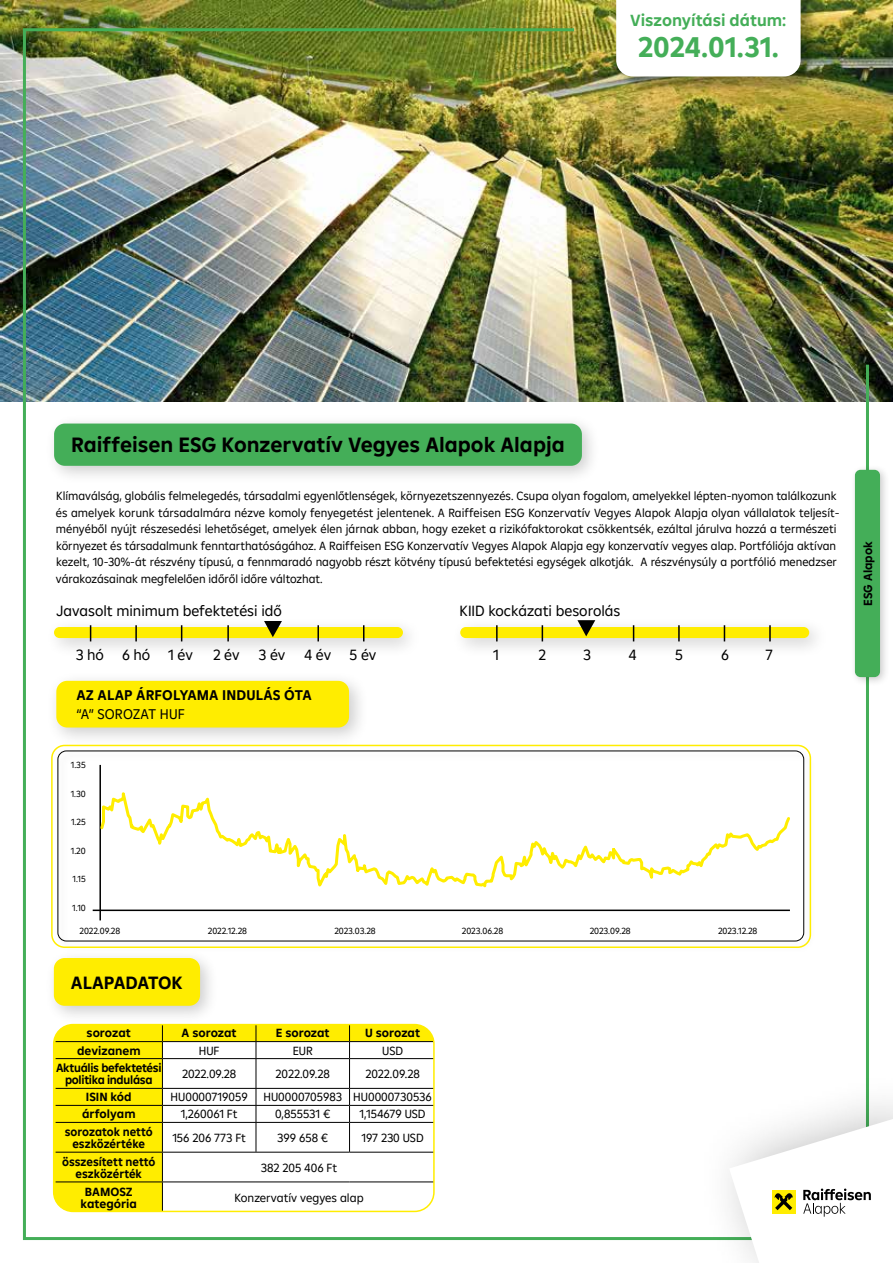
<style>
.page{position:relative;width:893px;height:1263px;background:#fff}
.page>*{position:absolute;margin:0;border:0;box-sizing:border-box;transform-origin:0 0}
.t1{font:700 28.8px "Amalia";color:#44ae58}
.t2{font:700 21px "Amalia";color:#000}
.t3{font:700 18px "Amalia";color:#000}
.t4{font:700 16.5px "Amalia";color:#44ae58}
.t5{font:15px "Amalia";color:#000}
.t6{font:700 14.25px "Amalia";letter-spacing:.01em;color:#000}
.t7{font:14.25px "Amalia";letter-spacing:.01em;color:#000}
.t8{font:12px/16.5px "Amalia";color:#000}
.t9{font:700 12px/12px "Amalia";letter-spacing:-.005em;color:#000;text-align:center}
.t10{font:700 12px/12px "Amalia";letter-spacing:-.005em;color:#000;text-align:center;scale:.95 1}
.t11{font:700 12px/12px "Amalia";letter-spacing:-.025em;color:#000;text-align:center;scale:.96 1}
.t12{font:9px "Amalia";color:#000}
</style>
<div class="page">
<img style="left:0;top:0;width:893px;height:402px">
<div style="left:618px;top:0;width:200px;height:94px;background:#000;opacity:.3"></div>
<svg style="left:616px;top:0;width:185px;height:27px"></svg>
<img style="left:21px;top:27px;width:849px;height:1213px">
<div style="left:45px;top:414px;width:556px;height:71px;background:#000;opacity:.2"></div>
<div style="left:54px;top:423px;width:528px;height:43px;background:#44ae58;border-radius:11px"></div>
<div style="left:44px;top:948px;width:175px;height:76px;background:#000;opacity:.2"></div>
<div style="left:54px;top:958px;width:146px;height:48px;background:#ffed00;border-radius:11px"></div>
<div style="left:45px;top:616px;width:377px;height:42px;background:#000;opacity:.2"></div>
<div style="left:54px;top:627px;width:349px;height:11px;background:#ffed00;border-radius:6px"></div>
<svg style="left:90px;top:625px;width:1px;height:16px"></svg>
<svg style="left:181px;top:625px;width:1px;height:16px"></svg>
<svg style="left:135px;top:625px;width:2px;height:16px"></svg>
<svg style="left:227px;top:625px;width:2px;height:16px"></svg>
<svg style="left:363px;top:625px;width:1px;height:16px"></svg>
<svg style="left:317px;top:625px;width:2px;height:16px"></svg>
<div style="left:451px;top:616px;width:377px;height:42px;background:#000;opacity:.2"></div>
<div style="left:460px;top:627px;width:349px;height:11px;background:#ffed00;border-radius:6px"></div>
<svg style="left:496px;top:625px;width:2px;height:16px"></svg>
<svg style="left:542px;top:625px;width:1px;height:16px"></svg>
<svg style="left:633px;top:625px;width:1px;height:16px"></svg>
<svg style="left:678px;top:625px;width:2px;height:16px"></svg>
<svg style="left:769px;top:625px;width:2px;height:16px"></svg>
<svg style="left:724px;top:625px;width:1px;height:16px"></svg>
<div style="left:56px;top:1024px;width:378px;height:187px;background:#ffed00"></div>
<svg style="left:163px;top:1042px;width:271px;height:169px"></svg>
<hr style="left:56px;top:1058px;width:106px;height:1px;background:#000">
<hr style="left:162px;top:1058px;width:94px;height:1px;background:#000">
<hr style="left:256px;top:1058px;width:94px;height:1px;background:#000">
<hr style="left:350px;top:1058px;width:84px;height:1px;background:#000">
<hr style="left:56px;top:1088px;width:106px;height:1px;background:#000">
<hr style="left:162px;top:1088px;width:94px;height:1px;background:#000">
<hr style="left:256px;top:1088px;width:94px;height:1px;background:#000">
<hr style="left:350px;top:1088px;width:84px;height:1px;background:#000">
<hr style="left:56px;top:1105px;width:106px;height:1px;background:#000">
<hr style="left:162px;top:1105px;width:94px;height:1px;background:#000">
<hr style="left:256px;top:1105px;width:94px;height:1px;background:#000">
<hr style="left:350px;top:1105px;width:84px;height:1px;background:#000">
<hr style="left:56px;top:1122px;width:106px;height:1px;background:#000">
<hr style="left:162px;top:1122px;width:94px;height:1px;background:#000">
<hr style="left:256px;top:1122px;width:94px;height:1px;background:#000">
<hr style="left:350px;top:1122px;width:84px;height:1px;background:#000">
<hr style="left:56px;top:1152px;width:106px;height:1px;background:#000">
<hr style="left:162px;top:1152px;width:94px;height:1px;background:#000">
<hr style="left:256px;top:1152px;width:94px;height:1px;background:#000">
<hr style="left:350px;top:1152px;width:84px;height:1px;background:#000">
<hr style="left:56px;top:1181px;width:106px;height:1px;background:#000">
<hr style="left:162px;top:1181px;width:94px;height:1px;background:#000">
<hr style="left:256px;top:1181px;width:94px;height:1px;background:#000">
<hr style="left:350px;top:1181px;width:84px;height:1px;background:#000">
<svg style="left:162px;top:1027px;width:1px;height:182px"></svg>
<hr style="left:56px;top:1041px;width:106px;height:1px;background:#000">
<svg style="left:256px;top:1027px;width:1px;height:125px"></svg>
<hr style="left:162px;top:1041px;width:94px;height:1px;background:#000">
<svg style="left:349px;top:1027px;width:1px;height:125px"></svg>
<hr style="left:256px;top:1041px;width:94px;height:1px;background:#000">
<hr style="left:350px;top:1041px;width:84px;height:1px;background:#000">
<div style="left:53px;top:1024px;width:382px;height:188px;border:2px solid #ffed00;border-radius:19px"></div>
<div style="left:55px;top:748px;width:761px;height:205px;background:#fff"></div>
<div style="left:58px;top:750px;width:746px;height:191px;border:1px solid #000;border-radius:9px"></div>
<div style="left:51px;top:745px;width:760px;height:203px;border:2px solid #ffed00;border-radius:13px"></div>
<hr style="left:99px;top:765px;width:2px;height:155px;background:#000">
<hr style="left:93px;top:909px;width:697px;height:2px;background:#000">
<div style="left:46px;top:670px;width:323px;height:77px;background:#000;opacity:.2"></div>
<div style="left:56px;top:681px;width:293px;height:46px;background:#ffed00;border-radius:11px"></div>
<svg style="left:577px;top:620px;width:18px;height:16px"></svg>
<div style="left:850px;top:465px;width:40px;height:222px;background:#000;opacity:.2"></div>
<div style="left:855px;top:470px;width:25px;height:207px;background:#44ae58;border-radius:6px"></div>
<div style="left:696px;top:1069px;width:197px;height:194px;background:#fff"></div>
<svg style="left:264px;top:621px;width:18px;height:16px"></svg>
<svg style="left:729px;top:1119px;width:162px;height:144px"></svg>
<svg style="left:99px;top:767px;width:691px;height:135px"></svg>
<h3 class="t4" style="left:630px;top:9px;width:158px">Viszonyítási dátum:</h3>
<h1 class="t1" style="left:638px;top:28px;width:143px">2024.01.31.</h1>
<h2 class="t2" style="left:71px;top:431px;width:495px">Raiffeisen ESG Konzervatív Vegyes Alapok Alapja</h2>
<p class="t8" style="left:56px;top:487px;width:785px">Klímaválság, globális felmelegedés, társadalmi egyenlőtlenségek, környezetszennyezés. Csupa olyan fogalom, amelyekkel lépten-nyomon találkozunk és amelyek korunk társadalmára nézve komoly fenyegetést jelentenek. A Raiffeisen ESG Konzervatív Vegyes Alapok Alapja olyan vállalatok teljesít&shy;ményéből nyújt részesedési lehetőséget, amelyek élen járnak abban, hogy ezeket a rizikófaktorokat csökkentsék, ezáltal járulva hozzá a természeti környezet és társadalmunk fenntarthatóságához. A Raiffeisen ESG Konzervatív Vegyes Alapok Alapja egy konzervatív vegyes alap. Portfóliója aktívan kezelt, 10-30%-át részvény típusú, a fennmaradó nagyobb részt kötvény típusú befektetési egységek alkotják. A részvénysúly a portfólió menedzser várakozásainak megfelelően időről időre változhat.</p>
<p class="t5" style="left:460px;top:601px;width:162px">KIID kockázati besorolás</p>
<p class="t5" style="left:493px;top:645px;width:7px">1</p>
<p class="t5" style="left:539px;top:645px;width:9px">2</p>
<p class="t5" style="left:583px;top:645px;width:9px">3</p>
<p class="t5" style="left:628px;top:645px;width:10px">4</p>
<p class="t5" style="left:675px;top:645px;width:9px">5</p>
<p class="t5" style="left:721px;top:645px;width:9px">6</p>
<p class="t5" style="left:766px;top:645px;width:9px">7</p>
<p class="t5" style="left:56px;top:601px;width:227px">Javasolt minimum befektetési idő</p>
<p class="t5" style="left:76px;top:645px;width:119px">3 hó 6 hó 1 év</p>
<p class="t5" style="left:213px;top:645px;width:28px">2 év</p>
<p class="t5" style="left:259px;top:645px;width:119px">3 év 4 év 5 év</p>
<p class="t6" style="left:76px;top:685px;width:237px">AZ ALAP ÁRFOLYAMA INDULÁS ÓTA</p>
<p class="t7" style="left:76px;top:705px;width:110px">“A” SOROZAT HUF</p>
<p class="t12" style="left:71px;top:759px;width:16px">1.35</p>
<p class="t12" style="left:71px;top:787px;width:16px">1.30</p>
<p class="t12" style="left:71px;top:816px;width:16px">1.25</p>
<p class="t12" style="left:71px;top:844px;width:16px">1.20</p>
<p class="t12" style="left:73px;top:873px;width:15px">1.15</p>
<p class="t12" style="left:72px;top:901px;width:15px">1.10</p>
<p class="t12" style="left:80px;top:925px;width:42px">2022.09.28</p>
<p class="t12" style="left:208px;top:925px;width:41px">2022.12.28</p>
<p class="t12" style="left:334px;top:925px;width:43px">2023.03.28</p>
<p class="t12" style="left:462px;top:925px;width:43px">2023.06.28</p>
<p class="t12" style="left:590px;top:925px;width:42px">2023.09.28</p>
<p class="t12" style="left:718px;top:925px;width:41px">2023.12.28</p>
<h3 class="t3" style="left:71px;top:970px;width:113px">ALAPADATOK</h3>
<p class="t9" style="left:87px;top:1027px;width:46px">sorozat</p>
<p class="t9" style="left:182px;top:1027px;width:57px">A sorozat</p>
<p class="t9" style="left:276px;top:1027px;width:55px">E sorozat</p>
<p class="t9" style="left:365px;top:1027px;width:57px">U sorozat</p>
<p class="t9" style="left:77px;top:1044px;width:65px">devizanem</p>
<p class="t8" style="left:199px;top:1042px;width:22px">HUF</p>
<p class="t8" style="left:293px;top:1042px;width:22px">EUR</p>
<p class="t8" style="left:382px;top:1042px;width:22px">USD</p>
<p class="t11" style="left:56px;top:1061px;width:111px">Aktuális befektetési politika indulása</p>
<p class="t8" style="left:182px;top:1065px;width:56px">2022.09.28</p>
<p class="t8" style="left:276px;top:1065px;width:56px">2022.09.28</p>
<p class="t8" style="left:365px;top:1065px;width:56px">2022.09.28</p>
<p class="t9" style="left:86px;top:1091px;width:47px">ISIN kód</p>
<p class="t8" style="left:171px;top:1088px;width:79px">HU0000719059</p>
<p class="t8" style="left:263px;top:1088px;width:170px">HU0000705983 HU0000730536</p>
<p class="t9" style="left:82px;top:1108px;width:55px">árfolyam</p>
<p class="t8" style="left:181px;top:1105px;width:58px">1,260061 Ft</p>
<p class="t8" style="left:275px;top:1105px;width:57px">0,855531 €</p>
<p class="t8" style="left:360px;top:1105px;width:68px">1,154679 USD</p>
<p class="t10" style="left:65px;top:1125px;width:94px">sorozatok nettó eszközértéke</p>
<p class="t8" style="left:172px;top:1129px;width:75px">156 206 773 Ft</p>
<p class="t8" style="left:277px;top:1129px;width:53px">399 658 €</p>
<p class="t8" style="left:361px;top:1129px;width:64px">197 230 USD</p>
<p class="t10" style="left:62px;top:1155px;width:100px">összesített nettó eszközérték</p>
<p class="t8" style="left:261px;top:1159px;width:78px">382 205 406 Ft</p>
<p class="t9" style="left:81px;top:1185px;width:58px">BAMOSZ kategória</p>
<p class="t8" style="left:235px;top:1188px;width:131px">Konzervatív vegyes alap</p>
<p class="t9" style="left:861px;top:606px;width:66px;rotate:-90deg">ESG Alapok</p>
</div>
